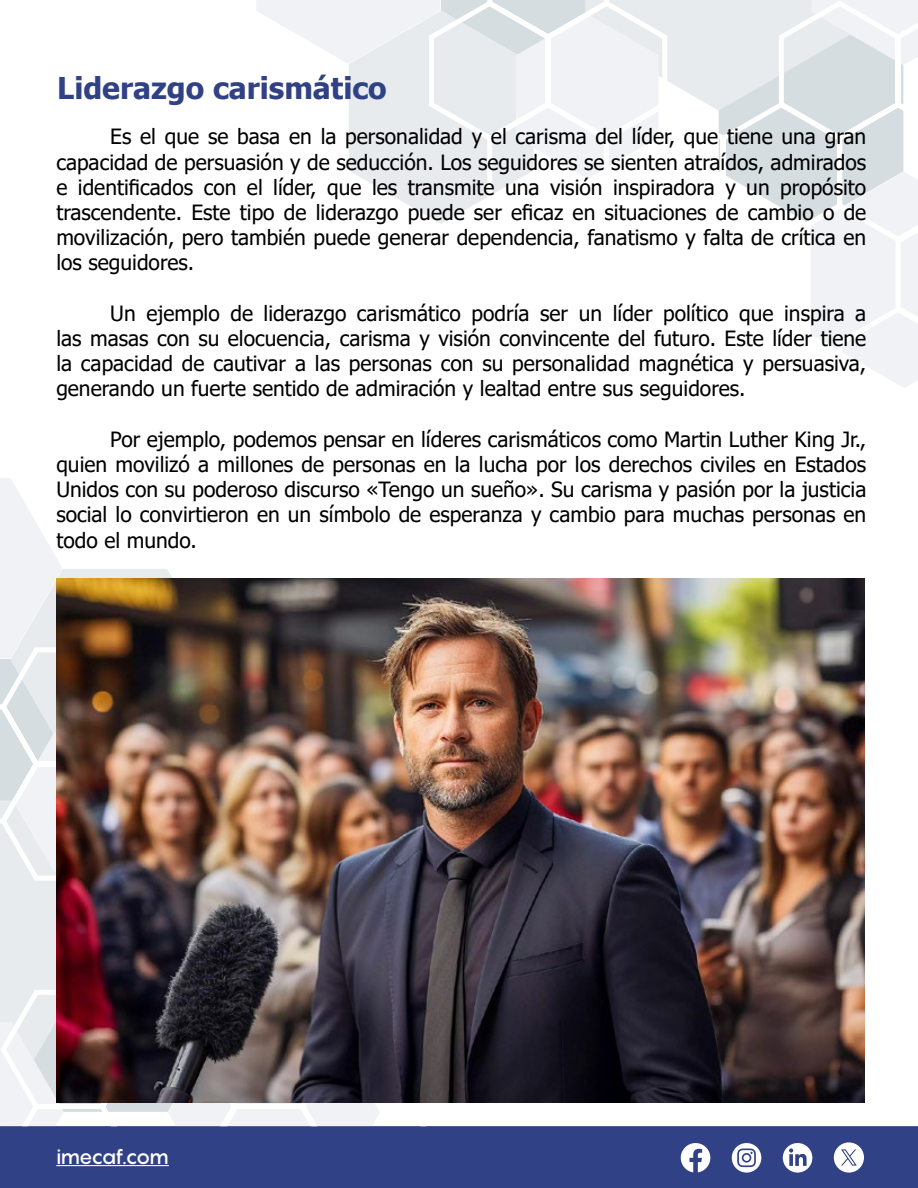
<style>
.page{position:relative;width:918px;height:1188px;background:#fff}
.page>*{position:absolute;margin:0;border:0;box-sizing:border-box;transform-origin:0 0}
.t1{font:700 30px "Tahoma";color:#314185}
.t2{font:21px/25.2px "Tahoma";color:#000;text-align:justify}
.t3{font:500 21px "Pangram";letter-spacing:-.075em;color:#fff}
</style>
<div class="page">
<svg style="left:256px;top:0;width:169px;height:214px"></svg>
<svg style="left:425px;top:0;width:493px;height:388px"></svg>
<div style="left:0;top:1126px;width:918px;height:62px;background:#314185;border:2px solid #314185"></div>
<svg style="left:917px;top:1126px;width:1px;height:62px"></svg>
<hr style="left:56px;top:1165px;width:113px;height:1px;background:#fff">
<svg style="left:681px;top:1143px;width:29px;height:29px"></svg>
<svg style="left:732px;top:1143px;width:29px;height:30px"></svg>
<svg style="left:783px;top:1143px;width:29px;height:30px"></svg>
<svg style="left:834px;top:1142px;width:30px;height:31px"></svg>
<svg style="left:0;top:478px;width:172px;height:165px"></svg>
<svg style="left:0;top:643px;width:441px;height:483px"></svg>
<img style="left:56px;top:578px;width:808px;height:524px">
<h1 class="t1" style="left:57px;top:68px;width:331px">Liderazgo carismático</h1>
<p class="t2" style="left:56px;top:125px;width:812px;text-indent:54px">Es el que se basa en la personalidad y el carisma del líder, que tiene una gran capacidad de persuasión y de seducción. Los seguidores se sienten atraídos, admirados e identificados con el líder, que les transmite una visión inspiradora y un propósito trascendente. Este tipo de liderazgo puede ser eficaz en situaciones de cambio o de movilización, pero también puede generar dependencia, fanatismo y falta de crítica en los seguidores.</p>
<p class="t2" style="left:56px;top:302px;width:812px;text-indent:54px">Un ejemplo de liderazgo carismático podría ser un líder político que inspira a las masas con su elocuencia, carisma y visión convincente del futuro. Este líder tiene la capacidad de cautivar a las personas con su personalidad magnética y persuasiva, generando un fuerte sentido de admiración y lealtad entre sus seguidores.</p>
<p class="t2" style="left:56px;top:428px;width:812px;text-indent:54px">Por ejemplo, podemos pensar en líderes carismáticos como Martin Luther King Jr., quien movilizó a millones de personas en la lucha por los derechos civiles en Estados Unidos con su poderoso discurso «Tengo un sueño». Su carisma y pasión por la justicia social lo convirtieron en un símbolo de esperanza y cambio para muchas personas en todo el mundo.</p>
<p class="t3" style="left:56px;top:1142px;width:114px">imecaf.com</p>
</div>
